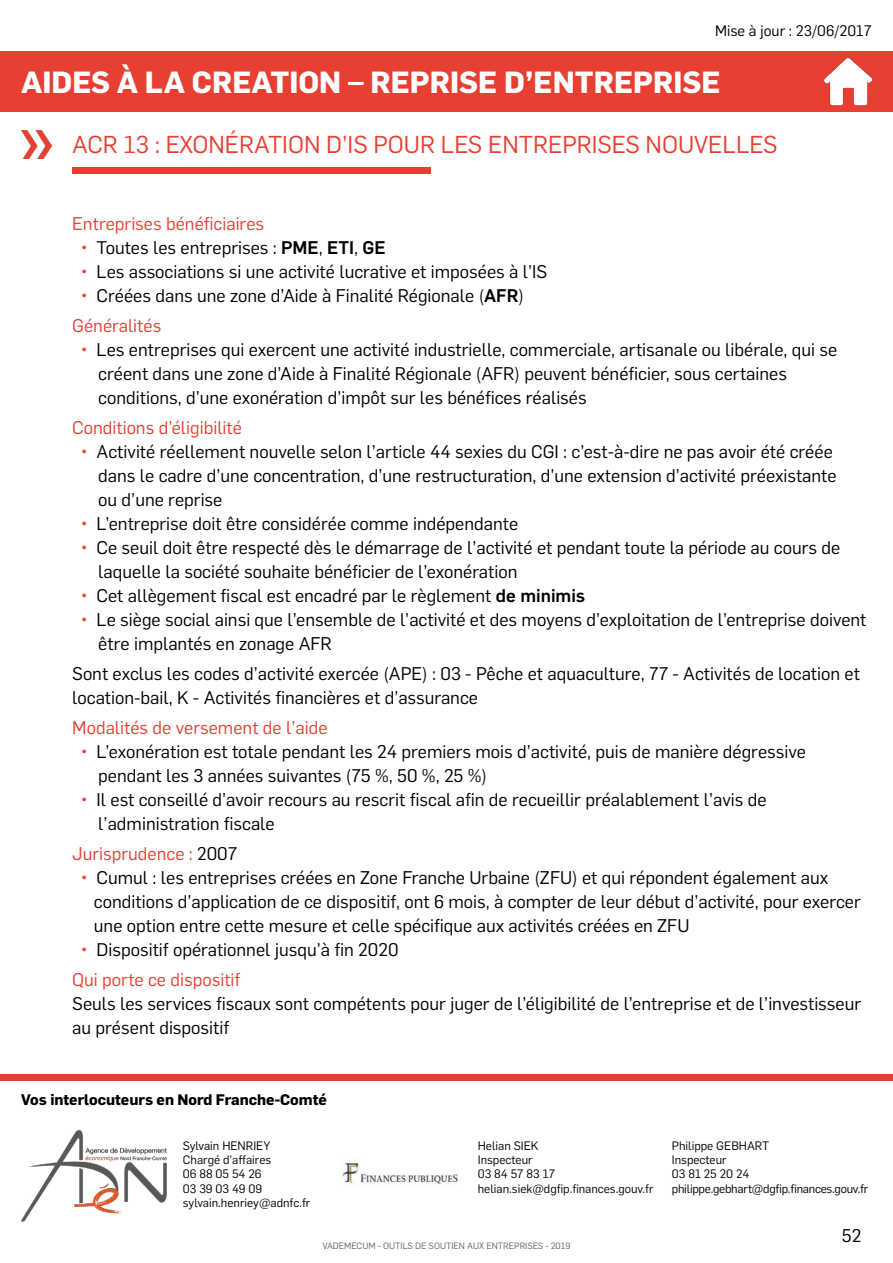
<style>
.page{position:relative;width:893px;height:1263px;background:#fff}
.page>*{position:absolute;margin:0;border:0;box-sizing:border-box;transform-origin:0 0}
.t1{font:700 30px "Flama";color:#fff}
.t2{font:24px "Flama";color:#e73f31}
.t3{font:18px/24px "Flama";color:#000}
.t4{font:18px "Flama";color:#e73f31}
.t5{font:700 15px "Flama";color:#000}
.t6{font:15px "Flama";color:#000}
.t7{font:12px/14.4px "Flama";color:#000}
.t8{font:9px "Flama";color:#666565}
.s1{color:#e73f31}
.s2{font-weight:500}
.s3{color:#000}
</style>
<div class="page">
<div style="left:0;top:1074px;width:893px;height:6px;background:#e73f31"></div>
<div style="left:0;top:51px;width:893px;height:61px;background:#e73f31"></div>
<img style="left:21px;top:131px;width:30px;height:27px">
<div style="left:72px;top:167px;width:358px;height:6px;background:#e73f31"></div>
<img style="left:824px;top:58px;width:48px;height:47px">
<img style="left:21px;top:1130px;width:146px;height:92px">
<img style="left:342px;top:1163px;width:116px;height:23px">
<p class="t6" style="left:715px;top:20px;width:158px">Mise à jour : 23/06/2017</p>
<h1 class="t1" style="left:21px;top:60px;width:701px">AIDES À LA CREATION – REPRISE D’ENTREPRISE</h1>
<h2 class="t2" style="left:72px;top:128px;width:707px">ACR 13 : EXONÉRATION D’IS POUR LES ENTREPRISES NOUVELLES</h2>
<p class="t4" style="left:72px;top:211px;width:193px">Entreprises bénéficiaires</p>
<p class="t3" style="left:81px;top:234px;width:306px"><span class="s1">•</span> Toutes les entreprises : <span class="s2">PME</span>, <span class="s2">ETI</span>, <span class="s2">GE</span></p>
<p class="t3" style="left:81px;top:258px;width:468px"><span class="s1">•</span> Les associations si une activité lucrative et imposées à l’IS</p>
<p class="t3" style="left:72px;top:279px;width:453px;line-height:30px;text-indent:9px"><span class="s1">•</span> Créées dans une zone d’Aide à Finalité Régionale (<span class="s2">AFR</span>)<br><span class="s1">Généralités</span></p>
<p class="t3" style="left:98px;top:336px;width:741px;text-indent:-17px"><span class="s1">•</span> Les entreprises qui exercent une activité industrielle, commerciale, artisanale ou libérale, qui se créent dans une zone d’Aide à Finalité Régionale (AFR) peuvent bénéficier, sous certaines conditions, d’une exonération d’impôt sur les bénéfices réalisés</p>
<p class="t4" style="left:72px;top:415px;width:171px">Conditions d’éligibilité</p>
<p class="t3" style="left:98px;top:438px;width:740px;text-indent:-17px"><span class="s1">•</span> Activité réellement nouvelle selon l’article 44 sexies du CGI : c’est-à-dire ne pas avoir été créée dans le cadre d’une concentration, d’une restructuration, d’une extension d’activité préexistante ou d’une reprise</p>
<p class="t3" style="left:81px;top:510px;width:439px"><span class="s1">•</span> L’entreprise doit être considérée comme indépendante</p>
<p class="t3" style="left:98px;top:534px;width:743px;text-indent:-17px"><span class="s1">•</span> Ce seuil doit être respecté dès le démarrage de l’activité et pendant toute la période au cours de laquelle la société souhaite bénéficier de l’exonération</p>
<p class="t3" style="left:81px;top:582px;width:506px"><span class="s1">•</span> Cet allègement fiscal est encadré par le règlement <span class="s2">de minimis</span></p>
<p class="t3" style="left:98px;top:606px;width:770px;text-indent:-17px"><span class="s1">•</span> Le siège social ainsi que l’ensemble de l’activité et des moyens d’exploitation de l’entreprise doivent être implantés en zonage AFR</p>
<p class="t3" style="left:72px;top:660px;width:789px">Sont exclus les codes d’activité exercée (APE) : 03 - Pêche et aquaculture, 77 - Activités de location et location-bail, K - Activités financières et d’assurance</p>
<p class="t4" style="left:72px;top:715px;width:257px">Modalités de versement de l’aide</p>
<p class="t3" style="left:98px;top:738px;width:709px;text-indent:-17px"><span class="s1">•</span> L’exonération est totale pendant les 24 premiers mois d’activité, puis de manière dégressive pendant les 3 années suivantes (75 %, 50 %, 25 %)</p>
<p class="t3" style="left:98px;top:786px;width:670px;text-indent:-17px"><span class="s1">•</span> Il est conseillé d’avoir recours au rescrit fiscal afin de recueillir préalablement l’avis de l’administration fiscale</p>
<p class="t4" style="left:72px;top:841px;width:167px">Jurisprudence : <span class="s3">2007</span></p>
<p class="t3" style="left:94px;top:864px;width:768px;text-indent:-13px"><span class="s1">•</span> Cumul : les entreprises créées en Zone Franche Urbaine (ZFU) et qui répondent également aux conditions d’application de ce dispositif, ont 6 mois, à compter de leur début d’activité, pour exercer une option entre cette mesure et celle spécifique aux activités créées en ZFU</p>
<p class="t3" style="left:72px;top:933px;width:328px;line-height:30px;text-indent:9px"><span class="s1">•</span> Dispositif opérationnel jusqu’à fin 2020<br><span class="s1">Qui porte ce dispositif</span></p>
<p class="t3" style="left:72px;top:990px;width:790px">Seuls les services fiscaux sont compétents pour juger de l’éligibilité de l’entreprise et de l’investisseur au présent dispositif</p>
<p class="t5" style="left:21px;top:1088px;width:307px">Vos interlocuteurs en Nord Franche-Comté</p>
<p class="t7" style="left:183px;top:1137px;width:129px">Sylvain HENRIEY<br>Chargé d’affaires<br>06 88 05 54 26<br>03 39 03 49 09 sylvain.henriey@adnfc.fr</p>
<p class="t7" style="left:478px;top:1137px;width:177px">Helian SIEK<br>Inspecteur<br>03 84 57 83 17 helian.siek@dgfip.finances.gouv.fr</p>
<p class="t7" style="left:672px;top:1137px;width:198px">Philippe GEBHART<br>Inspecteur<br>03 81 25 20 24 philippe.gebhart@dgfip.finances.gouv.fr</p>
<p class="t8" style="left:323px;top:1239px;width:249px">VADEMECUM - OUTILS DE SOUTIEN AUX ENTREPRISES - 2019</p>
<p class="t3" style="left:842px;top:1222px;width:21px">52</p>
</div>
